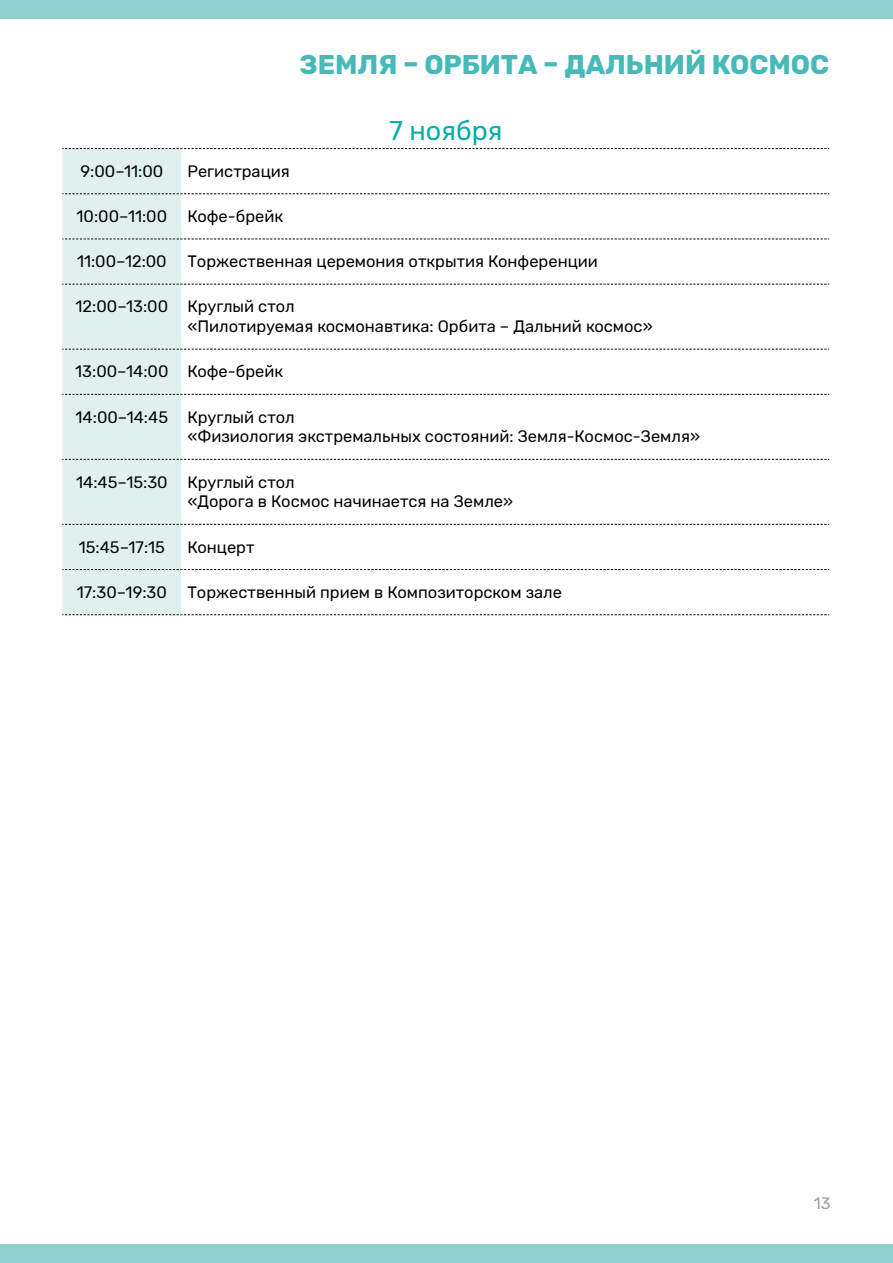
<style>
.page{position:relative;width:893px;height:1263px;background:#fff}
.page>*{position:absolute;margin:0;border:0;box-sizing:border-box;transform-origin:0 0}
.t1{font:700 27px "Rubik";color:#46bab8}
.t2{font:27px "Rubik";color:#00ada9}
.t3{font:16.5px/19.8px "Rubik";color:#000}
.t4{font:16.5px "Rubik";color:#9d9d9c}
</style>
<div class="page">
<div style="left:0;top:1244px;width:893px;height:19px;background:#92d0ce"></div>
<div style="left:0;top:0;width:893px;height:19px;background:#92d0ce"></div>
<div style="left:62px;top:149px;width:119px;height:465px;background:#dff0ef"></div>
<svg style="left:62px;top:148px;width:767px;height:1px"></svg>
<svg style="left:62px;top:193px;width:767px;height:1px"></svg>
<svg style="left:62px;top:239px;width:767px;height:1px"></svg>
<svg style="left:62px;top:284px;width:767px;height:1px"></svg>
<svg style="left:62px;top:349px;width:767px;height:1px"></svg>
<svg style="left:62px;top:394px;width:767px;height:1px"></svg>
<svg style="left:62px;top:459px;width:767px;height:1px"></svg>
<svg style="left:62px;top:524px;width:767px;height:1px"></svg>
<svg style="left:62px;top:569px;width:767px;height:1px"></svg>
<svg style="left:62px;top:614px;width:767px;height:1px"></svg>
<h1 class="t1" style="left:300px;top:49px;width:531px">ЗЕМЛЯ – ОРБИТА – ДАЛЬНИЙ КОСМОС</h1>
<h1 class="t2" style="left:389px;top:115px;width:115px">7 ноября</h1>
<p class="t3" style="left:80px;top:162px;width:84px">9:00–11:00</p>
<p class="t3" style="left:187px;top:162px;width:104px">Регистрация</p>
<p class="t3" style="left:77px;top:207px;width:208px">10:00–11:00 Кофе-брейк</p>
<p class="t3" style="left:77px;top:252px;width:91px">11:00–12:00</p>
<p class="t3" style="left:187px;top:252px;width:412px">Торжественная церемония открытия Конференции</p>
<p class="t3" style="left:187px;top:297px;width:467px;text-indent:-112px">12:00–13:00 Круглый стол<br>«Пилотируемая космонавтика: Орбита – Дальний космос»</p>
<p class="t3" style="left:75px;top:362px;width:209px">13:00–14:00 Кофе-брейк</p>
<p class="t3" style="left:187px;top:407px;width:514px;text-indent:-112px">14:00–14:45 Круглый стол<br>«Физиология экстремальных состояний: Земля-Космос-Земля»</p>
<p class="t3" style="left:187px;top:472px;width:327px;text-indent:-111px">14:45–15:30 Круглый стол<br>«Дорога в Космос начинается на Земле»</p>
<p class="t3" style="left:79px;top:537px;width:88px">15:45–17:15</p>
<p class="t3" style="left:187px;top:537px;width:69px">Концерт</p>
<p class="t3" style="left:77px;top:582px;width:487px">17:30–19:30 Торжественный прием в Композиторском зале</p>
<p class="t4" style="left:814px;top:1194px;width:18px">13</p>
</div>
